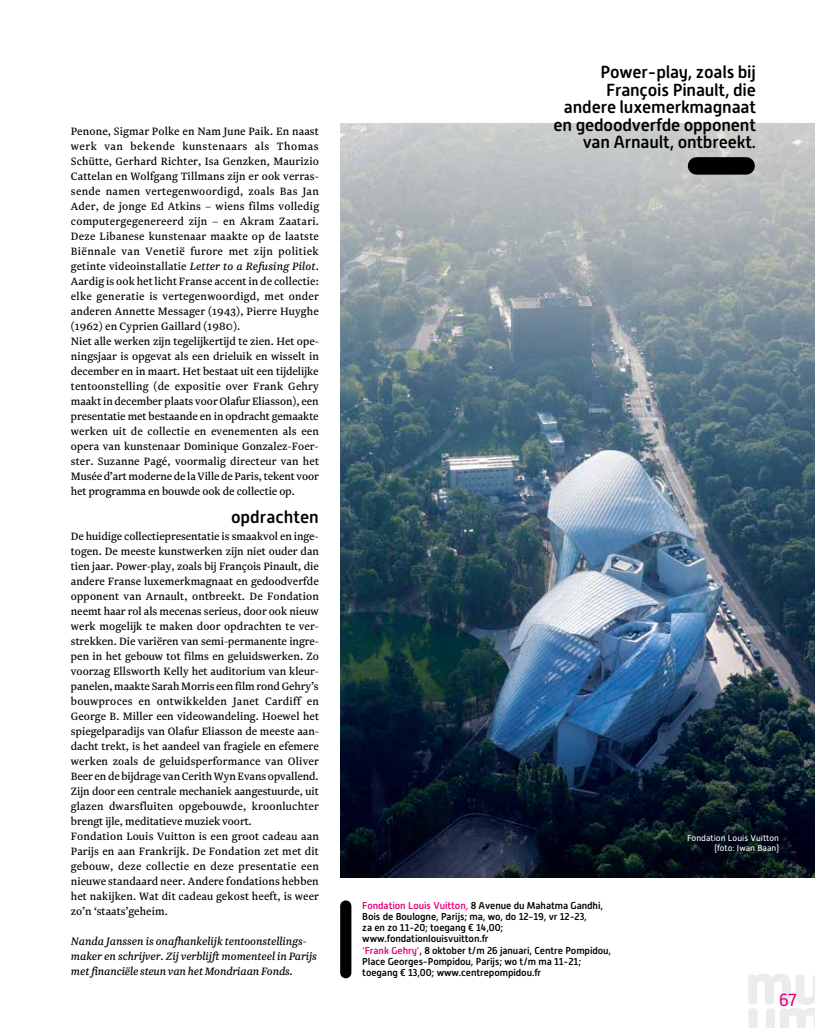
<style>
.page{position:relative;width:815px;height:1028px;background:#fff}
.page>*{position:absolute;margin:0;border:0;box-sizing:border-box;transform-origin:0 0}
.t1{font:500 17.5px/17.5px "Alwyn New Rounded";letter-spacing:-.01em;color:#000;text-align:right}
.t2{font:17.5px "Alwyn New Rounded";color:#e5007c}
.t3{font:12.5px/15px "Newzald";letter-spacing:.005em;color:#000}
.t4{font:italic 12.5px/15px "Newzald";letter-spacing:-.005em;color:#000}
.t5{font:500 10px/11.2px "Alwyn New Rounded";letter-spacing:-.01em;color:#000}
.t6{font:8.75px/10px "Alwyn New Rounded";color:#fff;text-align:right}
.s1{font-style:italic}
.s2{color:#e5007c}
</style>
<div class="page">
<svg style="left:748px;top:974px;width:67px;height:54px"></svg>
<img style="left:340px;top:123px;width:475px;height:754px">
<div style="left:340px;top:906px;width:11px;height:66px;background:#000"></div>
<div style="left:696px;top:157px;width:50px;height:18px;background:#000"></div>
<p class="t3" style="left:71px;top:124px;width:250px">Penone, Sigmar Polke en Nam June Paik. En naast werk van bekende kunstenaars als Thomas Schütte, Gerhard Richter, Isa Genzken, Maurizio Cattelan en Wolfgang Tillmans zijn er ook verras&shy;sende namen vertegenwoordigd, zoals Bas Jan Ader, de jonge Ed Atkins – wiens films volledig computergegenereerd zijn – en Akram Zaatari.<br>Deze Libanese kunstenaar maakte op de laatste Biënnale van Venetië furore met zijn politiek getinte videoinstallatie <span class="s1">Letter to a Refusing Pilot</span>.<br>Aardig is ook het licht Franse accent in de collectie: elke generatie is vertegenwoordigd, met onder anderen Annette Messager (1943), Pierre Huyghe (1962) en Cyprien Gaillard (1980).<br>Niet alle werken zijn tegelijkertijd te zien. Het ope&shy;ningsjaar is opgevat als een drieluik en wisselt in december en in maart. Het bestaat uit een tijdelijke tentoonstelling (de expositie over Frank Gehry maakt in december plaats voor Olafur Eliasson), een presentatie met bestaande en in opdracht gemaakte werken uit de collectie en evenementen als een opera van kunstenaar Dominique Gonzalez-Foer&shy;ster. Suzanne Pagé, voormalig directeur van het Musée d’art moderne de la Ville de Paris, tekent voor het programma en bouwde ook de collectie op.</p>
<h1 class="t1" style="left:231px;top:508px;width:89px">opdrachten</h1>
<p class="t3" style="left:71px;top:529px;width:250px">De huidige collectiepresentatie is smaakvol en inge&shy;togen. De meeste kunstwerken zijn niet ouder dan tien jaar. Power-play, zoals bij François Pinault, die andere Franse luxemerkmagnaat en gedoodverfde opponent van Arnault, ontbreekt. De Fondation neemt haar rol als mecenas serieus, door ook nieuw werk mogelijk te maken door opdrachten te ver&shy;strekken. Die variëren van semi-permanente ingre&shy;pen in het gebouw tot films en geluidswerken. Zo voorzag Ellsworth Kelly het auditorium van kleur&shy;panelen, maakte Sarah Morris een film rond Gehry’s bouwproces en ontwikkelden Janet Cardiff en George B. Miller een videowandeling. Hoewel het spiegelparadijs van Olafur Eliasson de meeste aan&shy;dacht trekt, is het aandeel van fragiele en efemere werken zoals de geluidsperformance van Oliver Beer en de bijdrage van Cerith Wyn Evans opvallend.<br>Zijn door een centrale mechaniek aangestuurde, uit glazen dwarsfluiten opgebouwde, kroonluchter brengt ijle, meditatieve muziek voort.<br>Fondation Louis Vuitton is een groot cadeau aan Parijs en aan Frankrijk. De Fondation zet met dit gebouw, deze collectie en deze presentatie een nieuwe standaard neer. Andere fondations hebben het nakijken. Wat dit cadeau gekost heeft, is weer zo’n ‘staats’geheim.</p>
<p class="t4" style="left:71px;top:933px;width:247px">Nanda Janssen is onafhankelijk tentoonstellings&shy;maker en schrijver. Zij verblijft momenteel in Parijs met financiële steun van het Mondriaan Fonds.</p>
<h1 class="t1" style="left:554px;top:64px;width:204px">Power-play, zoals bij<br>François Pinault, die andere luxemerkmagnaat en gedoodverfde opponent van Arnault, ontbreekt.</h1>
<p class="t5" style="left:362px;top:899px;width:250px"><span class="s2">Fondation Louis Vuitton,</span> 8 Avenue du Mahatma Gandhi, Bois de Boulogne, Parijs; ma, wo, do 12-19, vr 12-23,<br>za en zo 11-20; toegang € 14,00; www.fondationlouisvuitton.fr<br><span class="s2">‘Frank Gehry’</span>, 8 oktober t/m 26 januari, Centre Pompidou, Place Georges-Pompidou, Parijs; wo t/m ma 11-21; toegang € 13,00; www.centrepompidou.fr</p>
<p class="t6" style="left:687px;top:832px;width:94px">Fondation Louis Vuitton (foto: Iwan Baan)</p>
<h1 class="t2" style="left:779px;top:990px;width:19px">67</h1>
</div>
